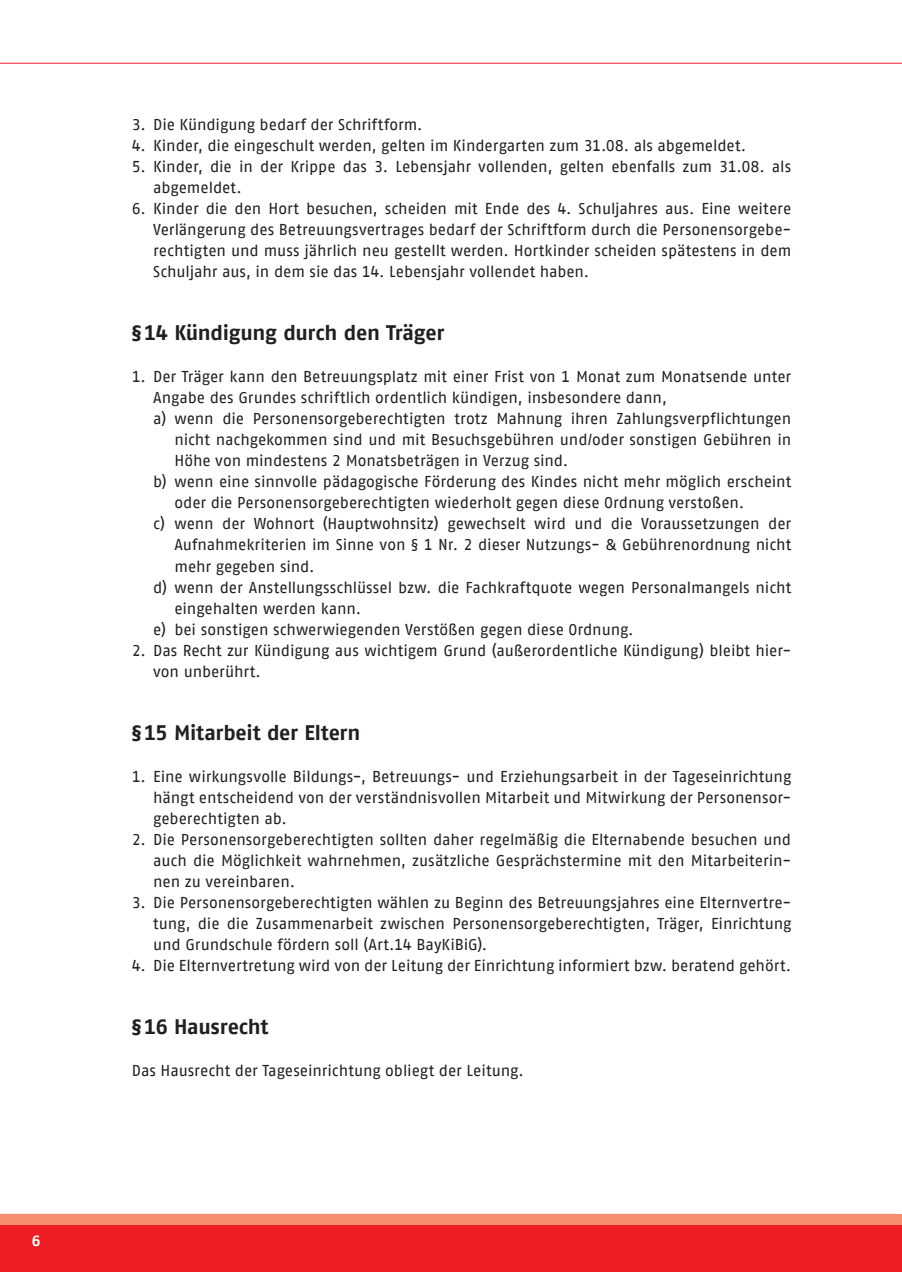
<style>
.page{position:relative;width:902px;height:1272px;background:#fff}
.page>*{position:absolute;margin:0;border:0;box-sizing:border-box;transform-origin:0 0}
.t1{font:700 21px "AWO Fago Office";letter-spacing:-.015em;color:#231f20}
.t2{font:15.75px/21px "AWO Fago Office";letter-spacing:-.005em;color:#231f20;text-align:justify}
.t3{font:700 15px "AWO Fago Office";color:#fff}
</style>
<div class="page">
<div style="left:0;top:1213px;width:897px;height:58px;background:#ee1d23"></div>
<div style="left:0;top:1213px;width:897px;height:11px;background:#f68d6f"></div>
<hr style="left:897px;top:1213px;width:4px;height:58px;background:#ee1d23">
<hr style="left:897px;top:1213px;width:4px;height:11px;background:#f68d6f">
<hr style="left:0;top:63px;width:897px;height:1px;background:#ee1d23">
<p class="t3" style="left:32px;top:1231px;width:10px">6</p>
<p class="t2" style="left:132px;top:114px;width:292px">3. Die Kündigung bedarf der Schriftform.</p>
<p class="t2" style="left:132px;top:135px;width:615px">4. Kinder, die eingeschult werden, gelten im Kindergarten zum 31.08. als abgemeldet.</p>
<p class="t2" style="left:153px;top:156px;width:639px;text-indent:-21px">5. Kinder, die in der Krippe das 3. Lebensjahr vollenden, gelten ebenfalls zum 31.08. als abgemeldet.</p>
<p class="t2" style="left:153px;top:198px;width:639px;text-indent:-21px">6. Kinder die den Hort besuchen, scheiden mit Ende des 4. Schuljahres aus. Eine weitere Verlängerung des Betreuungsvertrages bedarf der Schriftform durch die Personensorgebe&shy;rechtigten und muss jährlich neu gestellt werden. Hortkinder scheiden spätestens in dem Schuljahr aus, in dem sie das 14. Lebensjahr vollendet haben.</p>
<h1 class="t1" style="left:132px;top:321px;width:314px">§ 14 Kündigung durch den Träger</h1>
<p class="t2" style="left:132px;top:366px;width:660px">1. Der Träger kann den Betreuungsplatz mit einer Frist von 1 Monat zum Monatsende unter</p>
<p class="t2" style="left:153px;top:387px;width:515px">Angabe des Grundes schriftlich ordentlich kündigen, insbesondere dann,</p>
<p class="t2" style="left:153px;top:408px;width:639px">a) wenn die Personensorgeberechtigten trotz Mahnung ihren Zahlungsverpflichtungen</p>
<p class="t2" style="left:174px;top:429px;width:618px">nicht nachgekommen sind und mit Besuchsgebühren und/oder sonstigen Gebühren in</p>
<p class="t2" style="left:174px;top:450px;width:395px">Höhe von mindestens 2 Monatsbeträgen in Verzug sind.</p>
<p class="t2" style="left:153px;top:471px;width:639px">b) wenn eine sinnvolle pädagogische Förderung des Kindes nicht mehr möglich erscheint</p>
<p class="t2" style="left:174px;top:492px;width:571px">oder die Personensorgeberechtigten wiederholt gegen diese Ordnung verstoßen.</p>
<p class="t2" style="left:153px;top:513px;width:639px">c) wenn der Wohnort (Hauptwohnsitz) gewechselt wird und die Voraussetzungen der</p>
<p class="t2" style="left:174px;top:534px;width:618px">Aufnahmekriterien im Sinne von § 1 Nr. 2 dieser Nutzungs- &amp; Gebührenordnung nicht</p>
<p class="t2" style="left:174px;top:555px;width:142px">mehr gegeben sind.</p>
<p class="t2" style="left:153px;top:576px;width:639px">d) wenn der Anstellungsschlüssel bzw. die Fachkraftquote wegen Personalmangels nicht</p>
<p class="t2" style="left:174px;top:597px;width:188px">eingehalten werden kann.</p>
<p class="t2" style="left:153px;top:618px;width:482px">e) bei sonstigen schwerwiegenden Verstößen gegen diese Ordnung.</p>
<p class="t2" style="left:153px;top:639px;width:639px;text-indent:-21px">2. Das Recht zur Kündigung aus wichtigem Grund (außerordentliche Kündigung) bleibt hier&shy;von unberührt.</p>
<h1 class="t1" style="left:132px;top:720px;width:230px">§ 15 Mitarbeit der Eltern</h1>
<p class="t2" style="left:153px;top:765px;width:639px;text-indent:-21px">1. Eine wirkungsvolle Bildungs-, Betreuungs- und Erziehungsarbeit in der Tageseinrichtung hängt ent scheidend von der verständnisvollen Mitarbeit und Mitwirkung der Personensor&shy;geberechtigten ab.</p>
<p class="t2" style="left:153px;top:828px;width:639px;text-indent:-21px">2. Die Personensorgeberechtigten sollten daher regelmäßig die Elternabende besuchen und auch die Möglichkeit wahrnehmen, zusätzliche Gesprächstermine mit den Mitarbeiterin&shy;nen zu vereinbaren.</p>
<p class="t2" style="left:153px;top:891px;width:639px;text-indent:-21px">3. Die Personensorgeberechtigten wählen zu Beginn des Betreuungsjahres eine Elternvertre&shy;tung, die die Zusammenarbeit zwischen Personensorgeberechtigten, Träger, Einrichtung und Grundschule fördern soll (Art.14 BayKiBiG).</p>
<p class="t2" style="left:132px;top:954px;width:660px">4. Die Elternvertretung wird von der Leitung der Einrichtung informiert bzw. beratend gehört.</p>
<h1 class="t1" style="left:132px;top:1014px;width:138px">§ 16 Hausrecht</h1>
<p class="t2" style="left:132px;top:1059px;width:393px">Das Hausrecht der Tageseinrichtung obliegt der Leitung.</p>
</div>
